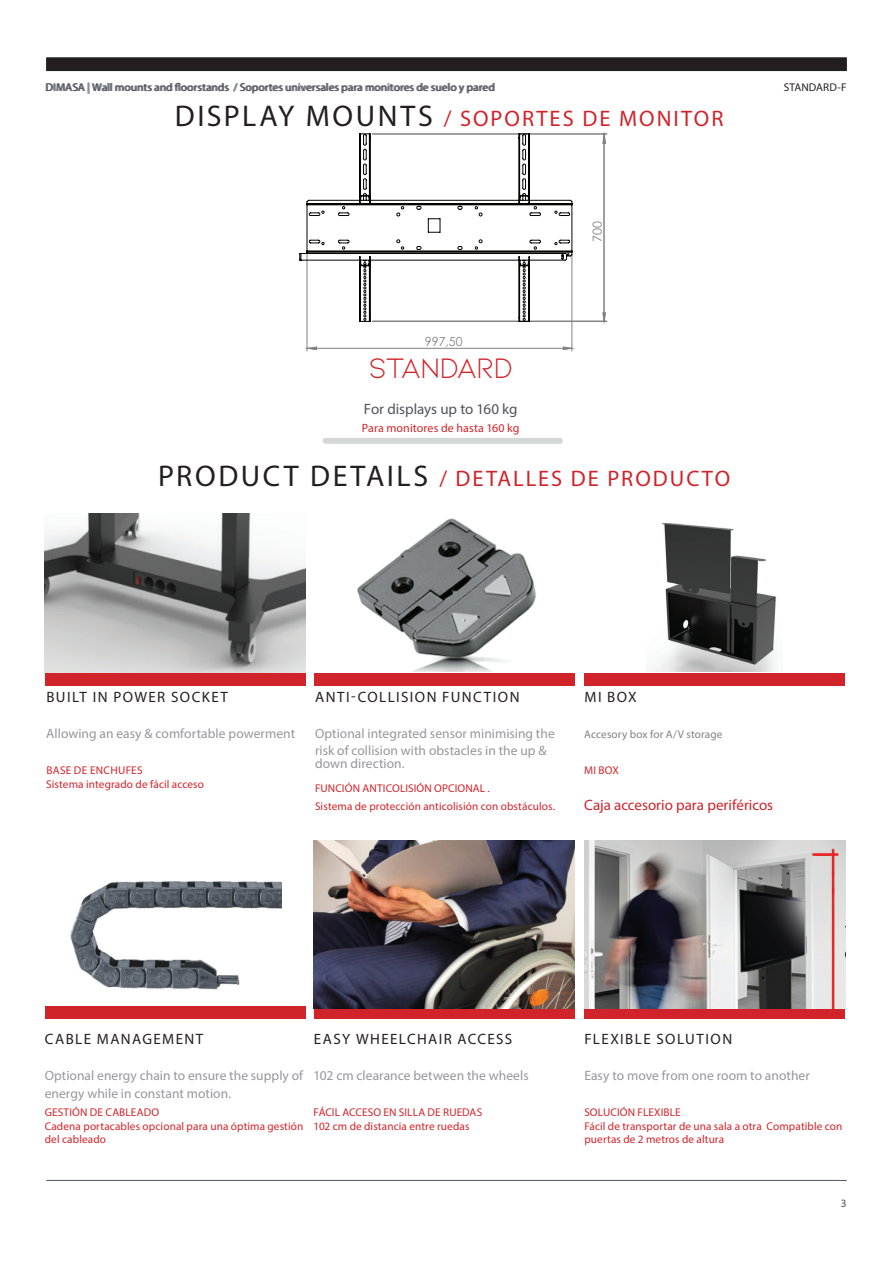
<style>
.page{position:relative;width:893px;height:1263px;background:#fff}
.page>*{position:absolute;margin:0;border:0;box-sizing:border-box;transform-origin:0 0}
.t1{font:30px "Kiona";letter-spacing:-.045em;color:#d1232a}
.t2{font:22.5px "Myriad Pro";letter-spacing:.09em;color:#d1232a}
.t3{font:15px "Myriad Pro";letter-spacing:.095em;color:#231f20}
.t4{font:15px "Myriad Pro";color:#d1232a}
.t5{font:15px "Myriad Pro";letter-spacing:-.005em;color:#4f535c}
.t6{font:13.5px/18px "Myriad Pro";letter-spacing:.005em;color:#96969c}
.t7{font:12.45px "Century Gothic";color:#808180}
.t8{font:12px "Myriad Pro";letter-spacing:.005em;color:#d1232a}
.t9{font:11.25px/13.5px "Myriad Pro";letter-spacing:.01em;color:#d1232a}
.t10{font:11.25px "Myriad Pro";letter-spacing:.015em;color:#4f535c}
.t11{font:11.25px "Myriad Pro";letter-spacing:.015em;color:#808180}
.t12{font:11.25px "Myriad Pro";letter-spacing:.005em;color:#231f20}
.s1{font-size:30px;color:#231f20}
</style>
<div class="page">
<hr style="left:46px;top:1180px;width:801px;height:1px;background:#4f535c">
<div style="left:584px;top:673px;width:261px;height:12px;background:#d1232a"></div>
<div style="left:314px;top:673px;width:261px;height:12px;background:#d1232a"></div>
<img style="left:45px;top:513px;width:261px;height:160px">
<img style="left:652px;top:522px;width:124px;height:149px">
<img style="left:357px;top:518px;width:179px;height:153px">
<div style="left:46px;top:58px;width:801px;height:13px;background:#231f20"></div>
<div style="left:45px;top:673px;width:261px;height:12px;background:#d1232a"></div>
<div style="left:45px;top:1006px;width:261px;height:12px;background:#d1232a"></div>
<div style="left:314px;top:1006px;width:260px;height:12px;background:#d1232a"></div>
<img style="left:313px;top:840px;width:261px;height:168px">
<div style="left:584px;top:1006px;width:261px;height:12px;background:#d1232a"></div>
<img style="left:584px;top:840px;width:261px;height:168px">
<hr style="left:307px;top:255px;width:1px;height:96px;background:#808180">
<hr style="left:571px;top:255px;width:1px;height:96px;background:#808180">
<hr style="left:372px;top:320px;width:235px;height:2px;background:#808180">
<hr style="left:372px;top:133px;width:235px;height:2px;background:#808180">
<svg style="left:307px;top:347px;width:265px;height:3px"></svg>
<svg style="left:603px;top:134px;width:3px;height:187px"></svg>
<svg style="left:299px;top:133px;width:274px;height:189px"></svg>
<img style="left:70px;top:881px;width:211px;height:109px">
<div style="left:325px;top:438px;width:235px;height:6px;background:#d3d8d6"></div>
<p class="t10" style="left:46px;top:80px;width:451px">DIMASA | Wall mounts and floorstands / Soportes universales para monitores de suelo y pared</p>
<p class="t12" style="left:784px;top:80px;width:65px">STANDARD-F</p>
<h2 class="t2" style="left:175px;top:105px;width:550px"><span class="s1">DISPLAY MOUNTS</span> / SOPORTES DE MONITOR</h2>
<p class="t7" style="left:425px;top:332px;width:39px">997,50</p>
<h1 class="t1" style="left:368px;top:351px;width:146px">sTANDARD</h1>
<h3 class="t5" style="left:364px;top:400px;width:155px">For displays up to 160 kg</h3>
<p class="t8" style="left:362px;top:421px;width:159px">Para monitores de hasta 160 kg</p>
<p class="t7" style="left:588px;top:242px;width:22px;rotate:-90deg">700</p>
<h2 class="t2" style="left:158px;top:465px;width:573px"><span class="s1">PRODUCT DETAILS</span> / DETALLES DE PRODUCTO</h2>
<h3 class="t3" style="left:46px;top:688px;width:183px">BUILT IN POWER SOCKET</h3>
<p class="t6" style="left:46px;top:724px;width:250px">Allowing an easy &amp; comfortable powerment</p>
<p class="t9" style="left:46px;top:763px;width:159px">BASE DE ENCHUFES<br>Sistema integrado de fácil acceso</p>
<h3 class="t3" style="left:315px;top:688px;width:206px">ANTI-COLLISION FUNCTION</h3>
<p class="t6" style="left:315px;top:725px;width:241px;line-height:16.5px">Optional integrated sensor minimising the risk of collision with obstacles in the up &amp;</p>
<p class="t6" style="left:315px;top:754px;width:91px">down direction.</p>
<p class="t9" style="left:315px;top:779px;width:242px;line-height:18px">FUNCIÓN ANTICOLISIÓN OPCIONAL .<br>Sistema de protección anticolisión con obstáculos.</p>
<h3 class="t3" style="left:584px;top:688px;width:54px">MI BOX</h3>
<p class="t11" style="left:584px;top:727px;width:140px">Accesory box for A/V storage</p>
<p class="t9" style="left:584px;top:763px;width:36px">MI BOX</p>
<h3 class="t4" style="left:584px;top:796px;width:190px">Caja accesorio para periféricos</h3>
<h3 class="t3" style="left:45px;top:1030px;width:160px">CABLE MANAGEMENT</h3>
<p class="t6" style="left:45px;top:1066px;width:260px">Optional energy chain to ensure the supply of energy while in constant motion.</p>
<p class="t9" style="left:45px;top:1105px;width:260px">GESTIÓN DE CABLEADO<br>Cadena portacables opcional para una óptima gestión del cableado</p>
<h3 class="t3" style="left:314px;top:1030px;width:200px">EASY WHEELCHAIR ACCESS</h3>
<p class="t6" style="left:314px;top:1066px;width:217px">102 cm clearance between the wheels</p>
<p class="t9" style="left:314px;top:1105px;width:170px">FÁCIL ACCESO EN SILLA DE RUEDAS<br>102 cm de distancia entre ruedas</p>
<h3 class="t3" style="left:584px;top:1030px;width:149px">FLEXIBLE SOLUTION</h3>
<p class="t6" style="left:584px;top:1066px;width:227px">Easy to move from one room to another</p>
<p class="t9" style="left:584px;top:1105px;width:260px">SOLUCIÓN FLEXIBLE<br>Fácil de transportar de una sala a otra Compatible con puertas de 2 metros de altura</p>
<p class="t10" style="left:841px;top:1196px;width:7px">3</p>
</div>
